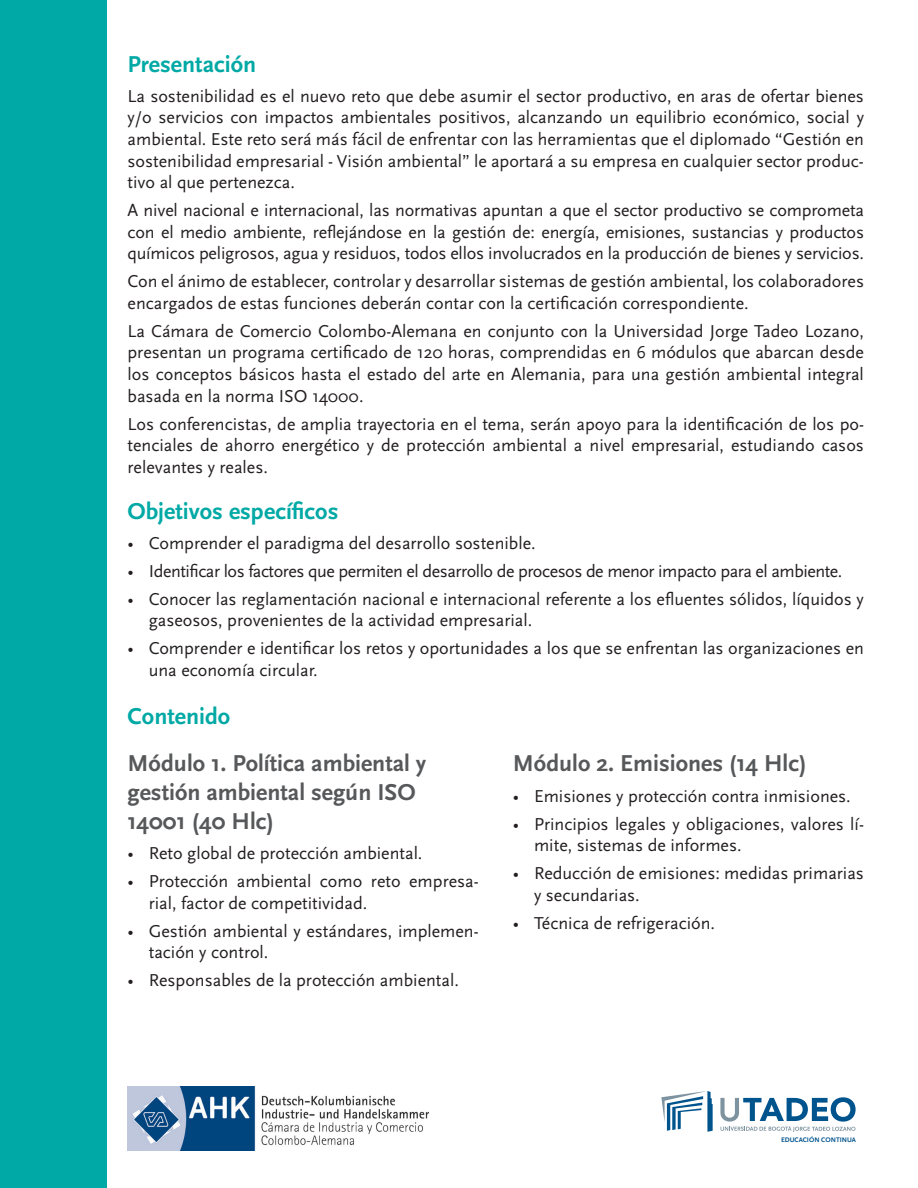
<style>
.page{position:relative;width:918px;height:1188px;background:#fff}
.page>*{position:absolute;margin:0;border:0;box-sizing:border-box;transform-origin:0 0}
.t1{font:700 24px/28.8px "Scala Sans OT";color:#57585a}
.t2{font:700 24px "Scala Sans OT";color:#00a9a5}
.t3{font:18px/21.6px "Scala Sans OT";color:#231f20}
.t4{font:18px "Scala Sans OT";letter-spacing:-.025em;color:#231f20}
.t5{font:700 6.9px "Scala Sans OT";color:#00548e}
</style>
<div class="page">
<div style="left:0;top:0;width:106px;height:1188px;background:#00a9a5"></div>
<svg style="left:720px;top:1097px;width:136px;height:35px"></svg>
<svg style="left:661px;top:1091px;width:52px;height:41px"></svg>
<img style="left:128px;top:1086px;width:301px;height:65px">
<h1 class="t2" style="left:128px;top:50px;width:130px">Presentación</h1>
<p class="t3" style="left:128px;top:85px;width:738px;text-align:justify">La sostenibilidad es el nuevo reto que debe asumir el sector productivo, en aras de ofertar bienes y/o servicios con impactos ambientales positivos, alcanzando un equilibrio económico, social y ambiental. Este reto será más fácil de enfrentar con las herramientas que el diplomado “Gestión en sostenibilidad empresarial - Visión ambiental” le aportará a su empresa en cualquier sector produc&shy;tivo al que pertenezca.</p>
<p class="t3" style="left:128px;top:200px;width:738px;text-align:justify">A nivel nacional e internacional, las normativas apuntan a que el sector productivo se comprometa con el medio ambiente, reflejándose en la gestión de: energía, emisiones, sustancias y productos químicos peligrosos, agua y residuos, todos ellos involucrados en la producción de bienes y servicios.</p>
<p class="t3" style="left:128px;top:271px;width:738px">Con el ánimo de establecer, controlar y desarrollar sistemas de gestión ambiental, los colaboradores encargados de estas funciones deberán contar con la certificación correspondiente.</p>
<p class="t3" style="left:128px;top:321px;width:738px;text-align:justify">La Cámara de Comercio Colombo-Alemana en conjunto con la Universidad Jorge Tadeo Lozano, presentan un programa certificado de 120 horas, comprendidas en 6 módulos que abarcan desde los conceptos básicos hasta el estado del arte en Alemania, para una gestión ambiental integral basada en la norma ISO 14000.</p>
<p class="t3" style="left:128px;top:413px;width:738px;text-align:justify">Los conferencistas, de amplia trayectoria en el tema, serán apoyo para la identificación de los po&shy;tenciales de ahorro energético y de protección ambiental a nivel empresarial, estudiando casos relevantes y reales.</p>
<h1 class="t2" style="left:128px;top:497px;width:212px">Objetivos específicos</h1>
<p class="t3" style="left:128px;top:532px;width:410px">• Comprender el paradigma del desarrollo sostenible.</p>
<p class="t4" style="left:128px;top:561px;width:716px">• Identificar los factores que permiten el desarrollo de procesos de menor impacto para el ambiente.</p>
<p class="t3" style="left:149px;top:588px;width:717px;text-indent:-21px">• Conocer las reglamentación nacional e internacional referente a los efluentes sólidos, líquidos y gaseosos, provenientes de la actividad empresarial.</p>
<p class="t3" style="left:149px;top:638px;width:717px;text-indent:-21px">• Comprender e identificar los retos y oportunidades a los que se enfrentan las organizaciones en una economía circular.</p>
<h1 class="t2" style="left:128px;top:703px;width:104px">Contenido</h1>
<h1 class="t1" style="left:128px;top:750px;width:300px">Módulo 1. Política ambiental y gestión ambiental según ISO<br>14001 (40 Hlc)</h1>
<p class="t3" style="left:128px;top:843px;width:296px">• Reto global de protección ambiental.</p>
<p class="t3" style="left:149px;top:871px;width:331px;text-indent:-21px">• Protección ambiental como reto empresa&shy;rial, factor de competitividad.</p>
<p class="t3" style="left:149px;top:920px;width:331px;text-indent:-21px">• Gestión ambiental y estándares, implemen&shy;tación y control.</p>
<p class="t3" style="left:128px;top:970px;width:333px">• Responsables de la protección ambiental.</p>
<h1 class="t1" style="left:513px;top:750px;width:295px">Módulo 2. Emisiones (14 Hlc)</h1>
<p class="t3" style="left:513px;top:785px;width:340px">• Emisiones y protección contra inmisiones.</p>
<p class="t3" style="left:534px;top:813px;width:331px;text-indent:-21px">• Principios legales y obligaciones, valores lí&shy;mite, sistemas de informes.</p>
<p class="t3" style="left:534px;top:863px;width:331px;text-indent:-21px">• Reducción de emisiones: medidas primarias y secundarias.</p>
<p class="t3" style="left:513px;top:912px;width:204px">• Técnica de refrigeración.</p>
<p class="t5" style="left:781px;top:1136px;width:77px">EDUCACIÓN CONTINUA</p>
</div>
